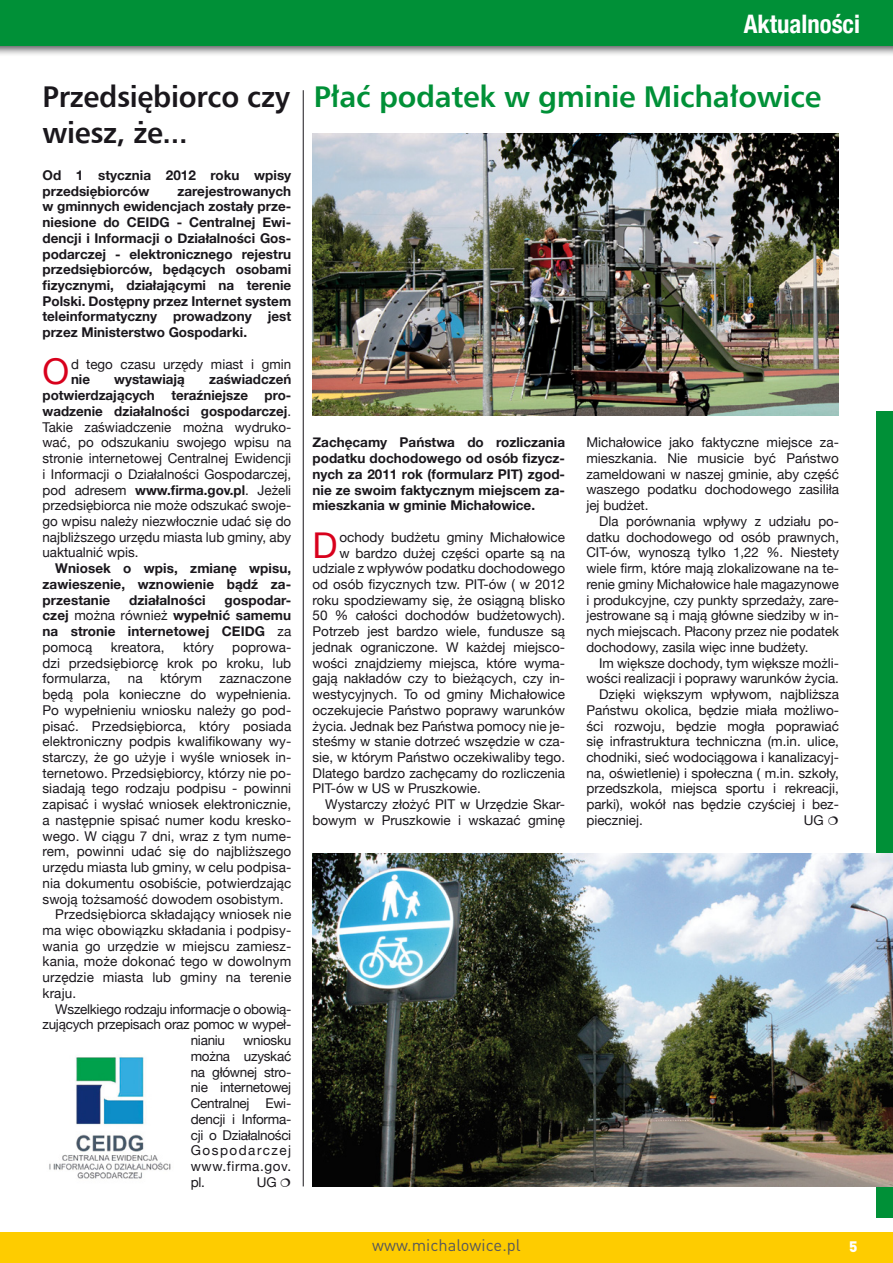
<style>
.page{position:relative;width:893px;height:1263px;background:#fff}
.page>*{position:absolute;margin:0;border:0;box-sizing:border-box;transform-origin:0 0}
.t1{font:35.55px "Helvetica Neue";color:#d8001c}
.t2{font:700 30px "Humnst 777 EU";letter-spacing:-.01em;color:#009037}
.t3{font:700 30px/36px "Humnst 777 EU";letter-spacing:-.01em;color:#1a171c;scale:.96 1}
.t4{font:700 condensed 25.5px "Helvetica Neue LT Com";color:#fff}
.t5{font:16.5px "DIN Pro";color:#58585a}
.t6{font:900 15px "DIN";color:#fff}
.t7{font:13.5px/15.8px "Helvetica Neue";color:#1a171c;text-align:justify}
.t8{font:700 13.5px/15.8px "Helvetica Neue";color:#1a171c;text-align:justify}
.t9{font:13.5px "Helvetica Neue";letter-spacing:-.02em;color:#1a171c}
.s1{font-weight:700}
.s2{font-weight:400}
</style>
<div class="page">
<div style="left:0;top:0;width:893px;height:56px;background:#1a171c;opacity:.75"></div>
<div style="left:0;top:0;width:893px;height:45px;background:#009037"></div>
<div style="left:0;top:1233px;width:893px;height:30px;background:#fecc00"></div>
<div style="left:877px;top:411px;width:16px;height:807px;background:#009037"></div>
<hr style="left:303px;top:90px;width:1px;height:1096px;background:#1a171c">
<img style="left:49px;top:1057px;width:122px;height:122px">
<img style="left:313px;top:133px;width:526px;height:283px">
<img style="left:313px;top:853px;width:580px;height:334px">
<h2 class="t3" style="left:43px;top:79px;width:259px">Przedsiębiorco czy wiesz, że...</h2>
<p class="t8" style="left:43px;top:167px;width:250px">Od 1 stycznia 2012 roku wpisy przedsiębiorców</p>
<p class="t8" style="left:42px;top:183px;width:250px;text-indent:135px">zarejestrowanych w gminnych ewidencjach zostały prze&shy;niesione do CEIDG - Centralnej Ewi&shy;dencji i Informacji o Działalności Gos&shy;podarczej - elektronicznego rejestru przedsiębiorców, będących osobami fizycznymi, działającymi na terenie Polski. Dostępny przez Internet system teleinformatyczny prowadzony jest przez Ministerstwo Gospodarki.</p>
<h1 class="t1" style="left:43px;top:351px;width:28px">O</h1>
<p class="t7" style="left:71px;top:356px;width:222px">d tego czasu urzędy miast i gmin</p>
<p class="t7" style="left:43px;top:372px;width:250px;text-indent:167px"><span class="s1">zaświadczeń potwierdzających teraźniejsze pro&shy;wadzenie działalności gospodarczej</span>.<br>Takie zaświadczenie można wydruko&shy;wać, po odszukaniu swojego wpisu na stronie internetowej Centralnej Ewidencji i Informacji o Działalności Gospodarczej, pod adresem <span class="s1">www.firma.gov.pl</span>. Jeżeli przedsiębiorca nie może odszukać swoje&shy;go wpisu należy niezwłocznie udać się do najbliższego urzędu miasta lub gminy, aby uaktualnić wpis.</p>
<p class="t8" style="left:43px;top:560px;width:250px;text-indent:13px">Wniosek o wpis, zmianę wpisu, zawieszenie, wznowienie bądź za&shy;przestanie</p>
<p class="t8" style="left:71px;top:371px;width:21px">nie</p>
<p class="t8" style="left:114px;top:371px;width:72px">wystawiają</p>
<p class="t8" style="left:129px;top:592px;width:78px">działalności</p>
<p class="t8" style="left:43px;top:592px;width:250px;text-indent:182px">gospodar&shy;czej <span class="s2">można również</span> wypełnić samemu na stronie internetowej CEIDG <span class="s2">za pomocą</span></p>
<p class="t7" style="left:111px;top:639px;width:55px">kreatora,</p>
<p class="t7" style="left:183px;top:639px;width:32px">który</p>
<p class="t7" style="left:43px;top:639px;width:250px;text-indent:190px">poprowa&shy;dzi przedsiębiorcę krok po kroku, lub formularza,</p>
<p class="t7" style="left:128px;top:670px;width:16px">na</p>
<p class="t7" style="left:160px;top:670px;width:44px">którym</p>
<p class="t7" style="left:219px;top:670px;width:73px">zaznaczone</p>
<p class="t7" style="left:43px;top:686px;width:250px">będą pola konieczne do wypełnienia.</p>
<p class="t7" style="left:43px;top:702px;width:250px">Po wypełnieniu wniosku należy go pod-</p>
<p class="t7" style="left:43px;top:718px;width:250px">pisać. Przedsiębiorca, który posiada</p>
<p class="t7" style="left:43px;top:733px;width:250px">elektroniczny podpis kwalifikowany wy-</p>
<p class="t7" style="left:43px;top:749px;width:250px">starczy, że go użyje i wyśle wniosek in-</p>
<p class="t7" style="left:43px;top:765px;width:250px">ternetowo. Przedsiębiorcy, którzy nie po-</p>
<p class="t7" style="left:43px;top:780px;width:250px">siadają tego rodzaju podpisu - powinni</p>
<p class="t7" style="left:43px;top:796px;width:250px">zapisać i wysłać wniosek elektronicznie,</p>
<p class="t7" style="left:43px;top:812px;width:250px">a następnie spisać numer kodu kresko-</p>
<p class="t7" style="left:43px;top:828px;width:250px">wego. W ciągu 7 dni, wraz z tym nume-</p>
<p class="t7" style="left:43px;top:843px;width:250px">rem, powinni udać się do najbliższego</p>
<p class="t7" style="left:43px;top:859px;width:250px">urzędu miasta lub gminy, w celu podpisa-</p>
<p class="t7" style="left:43px;top:875px;width:250px">nia dokumentu osobiście, potwierdzając</p>
<p class="t7" style="left:43px;top:891px;width:242px">swoją tożsamość dowodem osobistym.</p>
<p class="t7" style="left:55px;top:906px;width:237px">Przedsiębiorca składający wniosek nie</p>
<p class="t7" style="left:43px;top:922px;width:250px">ma więc obowiązku składania i podpisy-</p>
<p class="t7" style="left:43px;top:938px;width:250px">wania go urzędzie w miejscu zamiesz-</p>
<p class="t7" style="left:43px;top:953px;width:250px">kania, może dokonać tego w dowolnym</p>
<p class="t7" style="left:43px;top:969px;width:250px">urzędzie miasta lub gminy na terenie</p>
<p class="t7" style="left:43px;top:985px;width:35px">kraju.</p>
<p class="t9" style="left:55px;top:1001px;width:237px">Wszelkiego rodzaju informacje o obowią-</p>
<p class="t9" style="left:43px;top:1016px;width:250px">zujących przepisach oraz pomoc w wypeł-</p>
<p class="t7" style="left:191px;top:1032px;width:36px">nianiu</p>
<p class="t7" style="left:191px;top:1032px;width:102px;text-indent:52px">wniosku można uzyskać na głównej stro&shy;nie internetowej Centralnej Ewi&shy;dencji i Informa&shy;cji o Działalności Gospodarczej www.firma.gov. pl.</p>
<p class="t7" style="left:257px;top:1174px;width:21px">UG</p>
<h3 class="t4" style="left:744px;top:8px;width:118px">Aktualności</h3>
<h2 class="t2" style="left:314px;top:78px;width:509px">Płać podatek w gminie Michałowice</h2>
<p class="t8" style="left:313px;top:434px;width:254px">Zachęcamy Państwa do rozliczania podatku dochodowego od osób fizycz&shy;nych za 2011 rok (formularz PIT) zgod&shy;nie ze swoim faktycznym miejscem za&shy;mieszkania w gminie Michałowice.</p>
<h1 class="t1" style="left:313px;top:524px;width:27px">D</h1>
<p class="t7" style="left:339px;top:529px;width:227px">ochody budżetu gminy Michałowice</p>
<p class="t7" style="left:339px;top:545px;width:227px">w bardzo dużej części oparte są na</p>
<p class="t7" style="left:313px;top:560px;width:254px">udziale z wpływów podatku dochodowego</p>
<p class="t7" style="left:313px;top:576px;width:254px">od osób fizycznych tzw. PIT-ów ( w 2012</p>
<p class="t7" style="left:313px;top:592px;width:254px">roku spodziewamy się, że osiągną blisko</p>
<p class="t7" style="left:313px;top:607px;width:254px">50 % całości dochodów budżetowych).</p>
<p class="t7" style="left:313px;top:623px;width:254px">Potrzeb jest bardzo wiele, fundusze są</p>
<p class="t7" style="left:313px;top:639px;width:254px">jednak ograniczone. W każdej miejsco-</p>
<p class="t7" style="left:313px;top:655px;width:254px">wości znajdziemy miejsca, które wyma-</p>
<p class="t7" style="left:313px;top:670px;width:254px">gają nakładów czy to bieżących, czy in-</p>
<p class="t7" style="left:313px;top:686px;width:254px">westycyjnych. To od gminy Michałowice</p>
<p class="t7" style="left:313px;top:702px;width:254px">oczekujecie Państwo poprawy warunków</p>
<p class="t7" style="left:313px;top:718px;width:254px">życia. Jednak bez Państwa pomocy nie je-</p>
<p class="t7" style="left:313px;top:733px;width:254px">steśmy w stanie dotrzeć wszędzie w cza-</p>
<p class="t7" style="left:313px;top:749px;width:254px">sie, w którym Państwo oczekiwaliby tego.</p>
<p class="t7" style="left:313px;top:765px;width:254px">Dlatego bardzo zachęcamy do rozliczenia</p>
<p class="t7" style="left:313px;top:780px;width:170px">PIT-ów w US w Pruszkowie.</p>
<p class="t7" style="left:325px;top:796px;width:241px">Wystarczy złożyć PIT w Urzędzie Skar-</p>
<p class="t7" style="left:313px;top:812px;width:254px">bowym w Pruszkowie i wskazać gminę</p>
<p class="t7" style="left:586px;top:434px;width:254px">Michałowice jako faktyczne miejsce za&shy;mieszkania. Nie musicie być Państwo zameldowani w naszej gminie, aby część waszego podatku dochodowego zasiliła jej budżet.</p>
<p class="t7" style="left:586px;top:513px;width:254px;text-indent:13px">Dla porównania wpływy z udziału po&shy;datku dochodowego od osób prawnych, CIT-ów, wynoszą tylko 1,22 %. Niestety wiele firm, które mają zlokalizowane na te&shy;renie gminy Michałowice hale magazynowe i produkcyjne, czy punkty sprzedaży, zare&shy;jestrowane są i mają główne siedziby w in&shy;nych miejscach. Płacony przez nie podatek dochodowy, zasila więc inne budżety.</p>
<p class="t7" style="left:599px;top:655px;width:241px">Im większe dochody, tym większe możli-</p>
<p class="t7" style="left:586px;top:670px;width:254px">wości realizacji i poprawy warunków życia.</p>
<p class="t7" style="left:599px;top:686px;width:241px">Dzięki większym wpływom, najbliższa</p>
<p class="t7" style="left:586px;top:702px;width:254px">Państwu okolica, będzie miała możliwo-</p>
<p class="t7" style="left:586px;top:718px;width:254px">ści rozwoju, będzie mogła poprawiać</p>
<p class="t7" style="left:586px;top:733px;width:254px">się infrastruktura techniczna (m.in. ulice,</p>
<p class="t7" style="left:586px;top:749px;width:254px">chodniki, sieć wodociągowa i kanalizacyj-</p>
<p class="t7" style="left:586px;top:765px;width:254px">na, oświetlenie) i społeczna ( m.in. szkoły,</p>
<p class="t7" style="left:586px;top:781px;width:254px">przedszkola, miejsca sportu i rekreacji,</p>
<p class="t7" style="left:586px;top:796px;width:254px">parki), wokół nas będzie czyściej i bez-</p>
<p class="t7" style="left:586px;top:812px;width:58px">pieczniej.</p>
<p class="t7" style="left:804px;top:812px;width:21px">UG</p>
<p class="t5" style="left:372px;top:1234px;width:150px">www.michalowice.pl</p>
<p class="t6" style="left:849px;top:1236px;width:10px">5</p>
</div>
